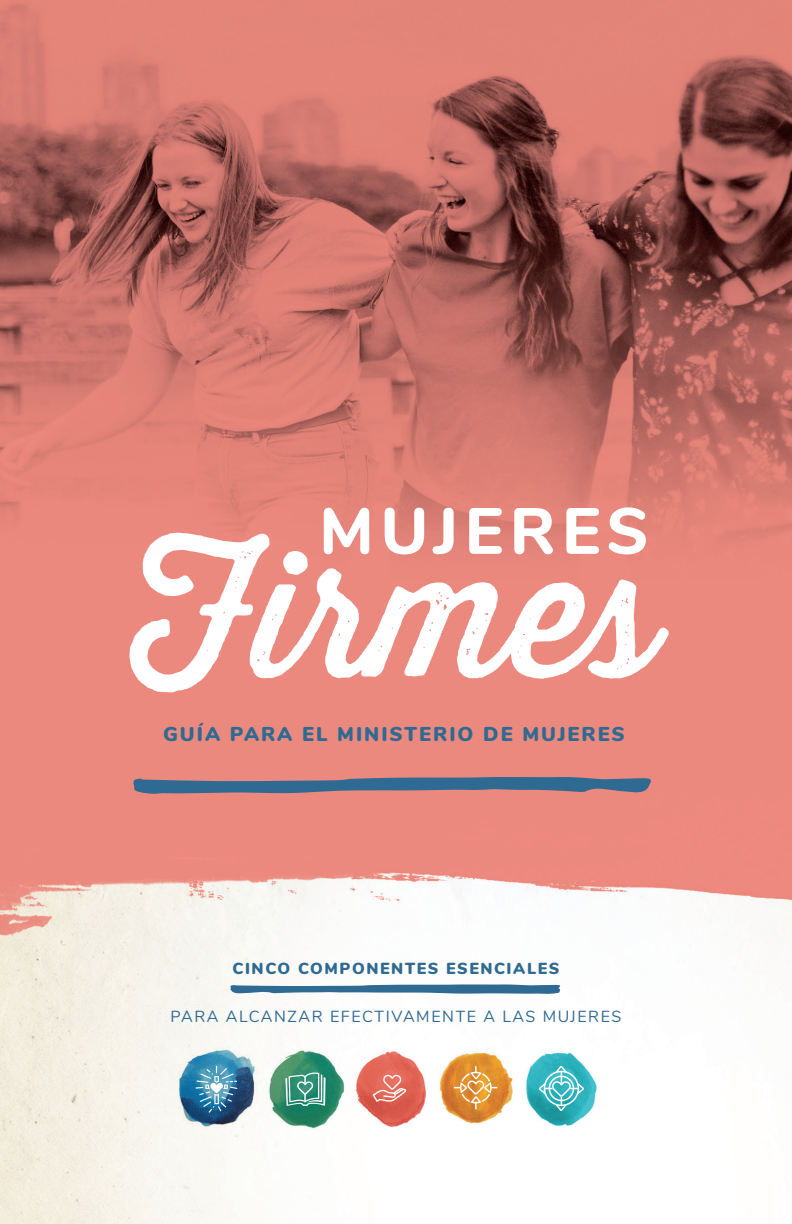
<style>
.page{position:relative;width:792px;height:1224px;background:#fff}
.page>*{position:absolute;margin:0;border:0;box-sizing:border-box;transform-origin:0 0}
.Scripture{font:175.6px "Thirsty Rough Reg";color:#fff}
.Scripture-2{font:800 65px "Nunito";letter-spacing:.1em;color:#fff}
.Scripture-3{font:900 20px "Nunito";letter-spacing:.1em;color:#2f6a92}
.Scripture-4{font:16px "Nunito";letter-spacing:.1em;color:#2f6a92}
.Scripture-5{font:900 16px "Nunito";letter-spacing:.1em;color:#2f6a92}
</style>
<div class="page">
<img style="left:0;top:0;width:792px;height:1224px">
<img style="left:176px;top:1048px;width:81px;height:83px">
<svg style="left:196px;top:1066px;width:41px;height:47px"></svg>
<img style="left:435px;top:1048px;width:81px;height:82px">
<svg style="left:454px;top:1066px;width:43px;height:44px"></svg>
<img style="left:523px;top:1048px;width:78px;height:81px">
<svg style="left:539px;top:1066px;width:45px;height:45px"></svg>
<img style="left:266px;top:1045px;width:84px;height:86px">
<svg style="left:285px;top:1073px;width:41px;height:33px"></svg>
<svg style="left:133px;top:777px;width:519px;height:17px"></svg>
<svg style="left:230px;top:984px;width:331px;height:10px"></svg>
<img style="left:352px;top:1046px;width:76px;height:83px">
<svg style="left:373px;top:1074px;width:33px;height:28px"></svg>
<p class="Scripture-2" style="left:319px;top:483px;width:331px">MUJERES</p>
<p class="Scripture" style="left:130px;top:484px;width:529px">Firmes</p>
<p class="Scripture-3" style="left:163px;top:719px;width:463px">GUÍA PARA EL MINISTERIO DE MUJERES</p>
<p class="Scripture-5" style="left:233px;top:956px;width:328px">CINCO COMPONENTES ESENCIALES</p>
<p class="Scripture-4" style="left:170px;top:1005px;width:453px">PARA ALCANZAR EFECTIVAMENTE A LAS MUJERES</p>
</div>
